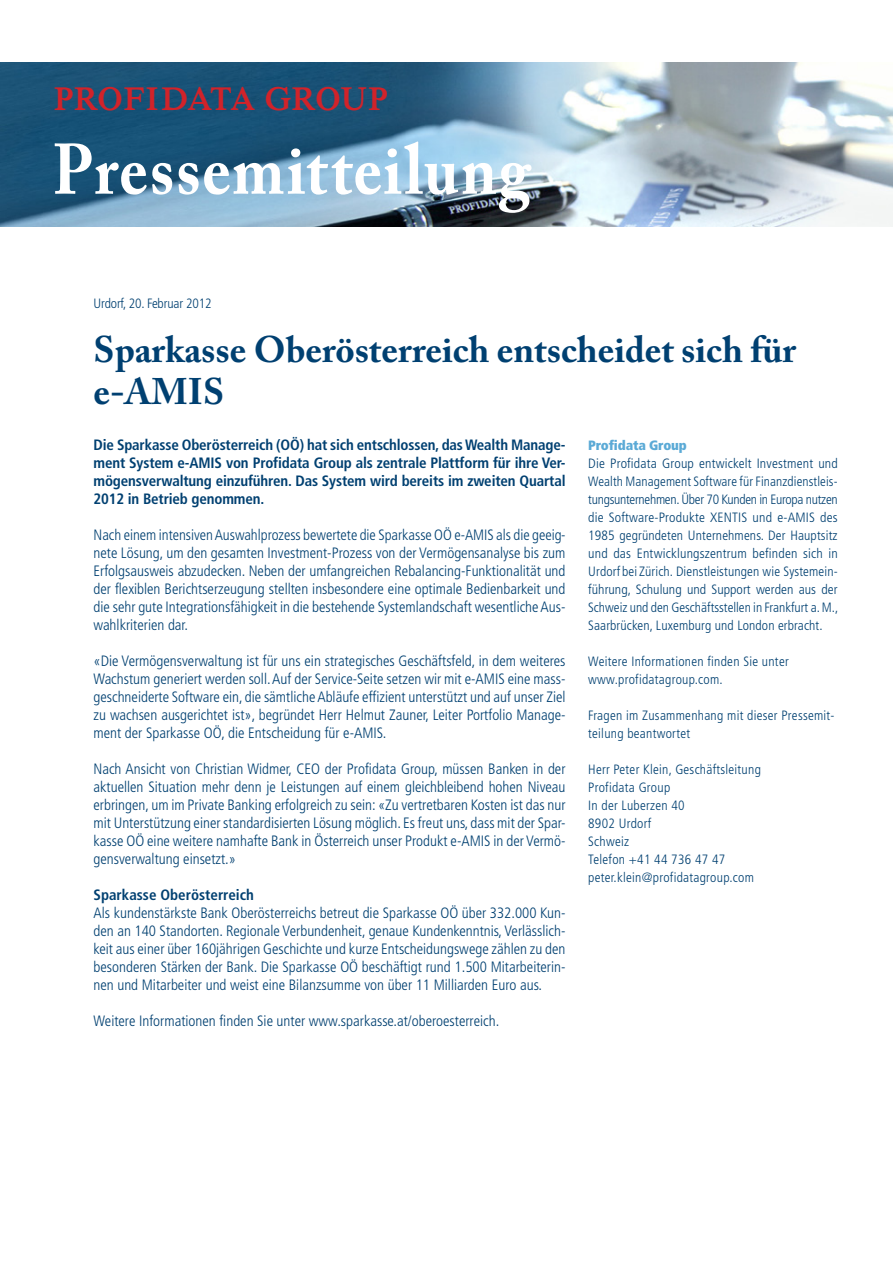
<style>
.page{position:relative;width:893px;height:1263px;background:#fff}
.page>*{position:absolute;margin:0;border:0;box-sizing:border-box;transform-origin:0 0}
.t1{font:700 70.65px "Adobe Caslon Pro";letter-spacing:.025em;color:#fff;scale:.9 1}
.TITEL{font:700 36.75px "Adobe Caslon Pro";color:#004071}
.Blocksatz_PressRelea{font:600 32.25px "Times BQ";letter-spacing:.03em;color:#d1232a;scale:.9 1}
.Blocksatz_PressRelea-2{font:300 condensed 15px/18px "Frutiger";color:#004071;text-align:justify}
.Blocksatz_PressRelea-3{font:700 condensed 15px/18px "Frutiger";letter-spacing:-.01em;color:#004071;text-align:justify}
.Blocksatz_PressRelea-4{font:300 condensed 13.5px/18px "Frutiger";letter-spacing:.02em;color:#004071}
.Blocksatz_PressRelea-5{font:300 condensed 13.5px "Frutiger";letter-spacing:-.01em;color:#004071}
.Blocksatz_PressRelea-6{font:900 condensed 13.5px "Frutiger";letter-spacing:-.01em;color:#5baad6}
</style>
<div class="page">
<img style="left:0;top:63px;width:893px;height:163px">
<p class="Blocksatz_PressRelea" style="left:54px;top:80px;width:372px">PROFIDATA GROUP</p>
<p class="t1" style="left:53px;top:128px;width:532px">Pressemitteilung</p>
<p class="Blocksatz_PressRelea-5" style="left:94px;top:295px;width:120px">Urdorf, 20. Februar 2012</p>
<p class="TITEL" style="left:94px;top:328px;width:704px">Sparkasse Oberösterreich entscheidet sich für</p>
<p class="TITEL" style="left:94px;top:370px;width:132px">e-AMIS</p>
<p class="Blocksatz_PressRelea-3" style="left:94px;top:436px;width:474px">Die Sparkasse Oberösterreich (OÖ) hat sich entschlossen, das Wealth Manage&shy;ment System e-AMIS von Profidata Group als zentrale Plattform für ihre Ver&shy;mögensverwaltung einzuführen. Das System wird bereits im zweiten Quartal 2012 in Betrieb genommen.</p>
<p class="Blocksatz_PressRelea-2" style="left:94px;top:526px;width:473px">Nach einem intensiven Auswahlprozess bewertete die Sparkasse OÖ e-AMIS als die geeig&shy;nete Lösung, um den gesamten Investment-Prozess von der Vermögensanalyse bis zum Erfolgsausweis abzudecken. Neben der umfangreichen Rebalancing-Funktionalität und der flexiblen Berichtserzeugung stellten insbesondere eine optimale Bedienbarkeit und die sehr gute Integrationsfähigkeit in die bestehende Systemlandschaft wesentliche Aus&shy;wahlkriterien dar.</p>
<p class="Blocksatz_PressRelea-2" style="left:94px;top:652px;width:473px">«Die Vermögensverwaltung ist für uns ein strategisches Geschäftsfeld, in dem weiteres Wachstum generiert werden soll. Auf der Service-Seite setzen wir mit e-AMIS eine mass&shy;geschneiderte Software ein, die sämtliche Abläufe effizient unterstützt und auf unser Ziel zu wachsen ausgerichtet ist», begründet Herr Helmut Zauner, Leiter Portfolio Manage&shy;ment der Sparkasse OÖ, die Entscheidung für e-AMIS.</p>
<p class="Blocksatz_PressRelea-2" style="left:94px;top:760px;width:473px">Nach Ansicht von Christian Widmer, CEO der Profidata Group, müssen Banken in der aktuellen Situation mehr denn je Leistungen auf einem gleichbleibend hohen Niveau erbringen, um im Private Banking erfolgreich zu sein: «Zu vertretbaren Kosten ist das nur mit Unterstützung einer standardisierten Lösung möglich. Es freut uns, dass mit der Spar&shy;kasse OÖ eine weitere namhafte Bank in Österreich unser Produkt e-AMIS in der Vermö&shy;gensverwaltung einsetzt.»</p>
<p class="Blocksatz_PressRelea-3" style="left:94px;top:886px;width:162px">Sparkasse Oberösterreich</p>
<p class="Blocksatz_PressRelea-2" style="left:94px;top:904px;width:473px">Als kundenstärkste Bank Oberösterreichs betreut die Sparkasse OÖ über 332.000 Kun&shy;den an 140 Standorten. Regionale Verbundenheit, genaue Kundenkenntnis, Verlässlich&shy;keit aus einer über 160jährigen Geschichte und kurze Entscheidungswege zählen zu den besonderen Stärken der Bank. Die Sparkasse OÖ beschäftigt rund 1.500 Mitarbeiterin&shy;nen und Mitarbeiter und weist eine Bilanzsumme von über 11 Milliarden Euro aus.</p>
<p class="Blocksatz_PressRelea-2" style="left:94px;top:1012px;width:407px">Weitere Informationen finden Sie unter www.sparkasse.at/oberoesterreich.</p>
<p class="Blocksatz_PressRelea-6" style="left:588px;top:437px;width:100px">Profidata Group</p>
<p class="Blocksatz_PressRelea-4" style="left:588px;top:455px;width:251px;text-align:justify">Die Profidata Group entwickelt Investment und Wealth Management Software für Finanzdienstleis&shy;tungsunternehmen. Über 70 Kunden in Europa nutzen die Software-Produkte XENTIS und e-AMIS des 1985 gegründeten Unternehmens. Der Hauptsitz und das Entwicklungszentrum befinden sich in Urdorf bei Zürich. Dienstleistungen wie Systemein&shy;führung, Schulung und Support werden aus der Schweiz und den Geschäftsstellen in Frankfurt a. M., Saarbrücken, Luxemburg und London erbracht.</p>
<p class="Blocksatz_PressRelea-4" style="left:588px;top:653px;width:202px">Weitere Informationen finden Sie unter www.profidatagroup.com.</p>
<p class="Blocksatz_PressRelea-4" style="left:588px;top:707px;width:248px">Fragen im Zusammenhang mit dieser Pressemit&shy;teilung beantwortet</p>
<p class="Blocksatz_PressRelea-4" style="left:588px;top:761px;width:174px">Herr Peter Klein, Geschäftsleitung</p>
<p class="Blocksatz_PressRelea-4" style="left:588px;top:779px;width:84px">Profidata Group</p>
<p class="Blocksatz_PressRelea-4" style="left:588px;top:797px;width:98px">In der Luberzen 40</p>
<p class="Blocksatz_PressRelea-4" style="left:588px;top:815px;width:65px">8902 Urdorf</p>
<p class="Blocksatz_PressRelea-4" style="left:588px;top:833px;width:42px">Schweiz</p>
<p class="Blocksatz_PressRelea-4" style="left:588px;top:851px;width:139px">Telefon +41 44 736 47 47</p>
<p class="Blocksatz_PressRelea-4" style="left:588px;top:869px;width:167px">peter.klein@profidatagroup.com</p>
</div>
